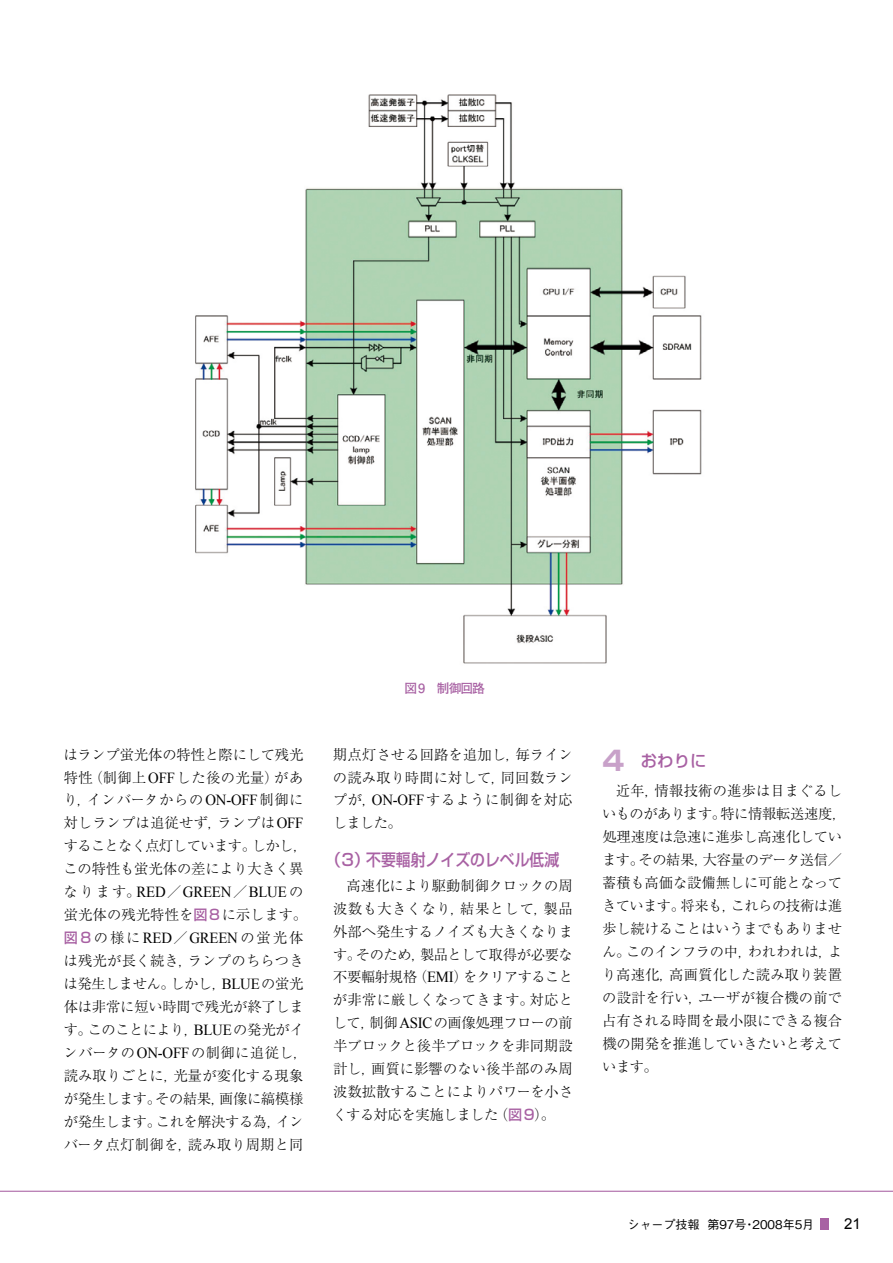
<style>
.page{position:relative;width:893px;height:1263px;background:#fff}
.page>*{position:absolute;margin:0;border:0;box-sizing:border-box;transform-origin:0 0}
.t1{font:500 16.5px "Shin Go Pro";color:#a861a3}
.t2{font:15.45px "Times New Roman";letter-spacing:-.015em;color:#000;scale:.96 1}
.t3{font:15px "Arial";color:#000}
.t4{font:300 14.25px/23px "Ryumin Pro";letter-spacing:-.005em;color:#000}
.t5{font:700 12.75px "Futo Go B101 Pro";letter-spacing:-.065em;color:#a861a3}
.t6{font:500 12px "Gothic BBB Pro";color:#000}
.s1{font-family:"Times New Roman";font-weight:400;font-size:15.45px}
.s2{font-family:"Ryumin Pro";font-weight:300;font-size:14.25px}
.s3{font-family:"Shin Go Pro";font-weight:500;color:#a861a3}
.s4{font-weight:700;font-size:27px;color:#c8a1c9}
</style>
<div class="page">
<div style="left:821px;top:1218px;width:8px;height:12px;background:#a861a3"></div>
<hr style="left:0;top:1191px;width:893px;height:1px;background:#a861a3">
<img style="left:195px;top:94px;width:507px;height:570px">
<div style="left:178px;top:85px;width:154px;height:90px;background:#fff"></div>
<p class="t4" style="left:63px;top:742px;width:245px">はランプ蛍光体の特性と際にして残光特性（制御上<span class="s1">OFF</span>した後の光量）があり，インバータからの<span class="s1">ON-OFF</span>制御に対しランプは追従せず，ランプは<span class="s1">OFF</span>することなく点灯しています。しかし，この特性も蛍光体の差により大きく異</p>
<p class="t2" style="left:64px;top:882px;width:251px"><span class="s2">なります。</span>RED<span class="s2">／</span>GREEN<span class="s2">／</span>BLUE <span class="s2">の</span></p>
<p class="t4" style="left:64px;top:902px;width:245px">蛍光体の残光特性を<span class="s3">図8</span>に示します。<span class="s3">図8</span>の様に<span class="s1">RED</span>／<span class="s1">GREEN</span>の蛍光体は残光が長く続き，ランプのちらつきは発生しません。しかし，<span class="s1">BLUE</span>の蛍光体は非常に短い時間で残光が終了します。このことにより，<span class="s1">BLUE</span>の発光がインバータの<span class="s1">ON-OFF</span>の制御に追従し，読み取りごとに，光量が変化する現象が発生します。その結果，画像に縞模様が発生します。これを解決する為，インバータ点灯制御を，読み取り周期と同</p>
<p class="t5" style="left:405px;top:678px;width:82px">図9 制御回路</p>
<p class="t4" style="left:333px;top:742px;width:242px;text-align:justify">期点灯させる回路を追加し，毎ラインの読み取り時間に対して，同回数ランプが，<span class="s1">ON-OFF</span>するように制御を対応しました。</p>
<p class="t1" style="left:325px;top:846px;width:236px">（3）不要輻射ノイズのレベル低減</p>
<p class="t4" style="left:333px;top:873px;width:242px;text-align:justify;text-indent:14px">高速化により駆動制御クロックの周波数も大きくなり，結果として，製品外部へ発生するノイズも大きくなります。そのため，製品として取得が必要な不要輻射規格（<span class="s1">EMI</span>）をクリアすることが非常に厳しくなってきます。対応として，制御<span class="s1">ASIC</span>の画像処理フローの前半ブロックと後半ブロックを非同期設計し，画質に影響のない後半部のみ周波数拡散することによりパワーを小さくする対応を実施しました（<span class="s3">図9</span>）。</p>
<p class="t1" style="left:602px;top:747px;width:106px"><span class="s4">4</span> おわりに</p>
<p class="t4" style="left:602px;top:778px;width:246px;text-indent:14px">近年，情報技術の進歩は目まぐるしいものがあります。特に情報転送速度，処理速度は急速に進歩し高速化しています。その結果，大容量のデータ送信／蓄積も高価な設備無しに可能となってきています。将来も，これらの技術は進歩し続けることはいうまでもありません。このインフラの中，われわれは，より高速化，高画質化した読み取り装置の設計を行い，ユーザが複合機の前で占有される時間を最小限にできる複合機の開発を推進していきたいと考えています。</p>
<p class="t6" style="left:627px;top:1215px;width:188px">シャープ技報 第97号・2008年5月</p>
<p class="t3" style="left:844px;top:1214px;width:18px">21</p>
</div>
